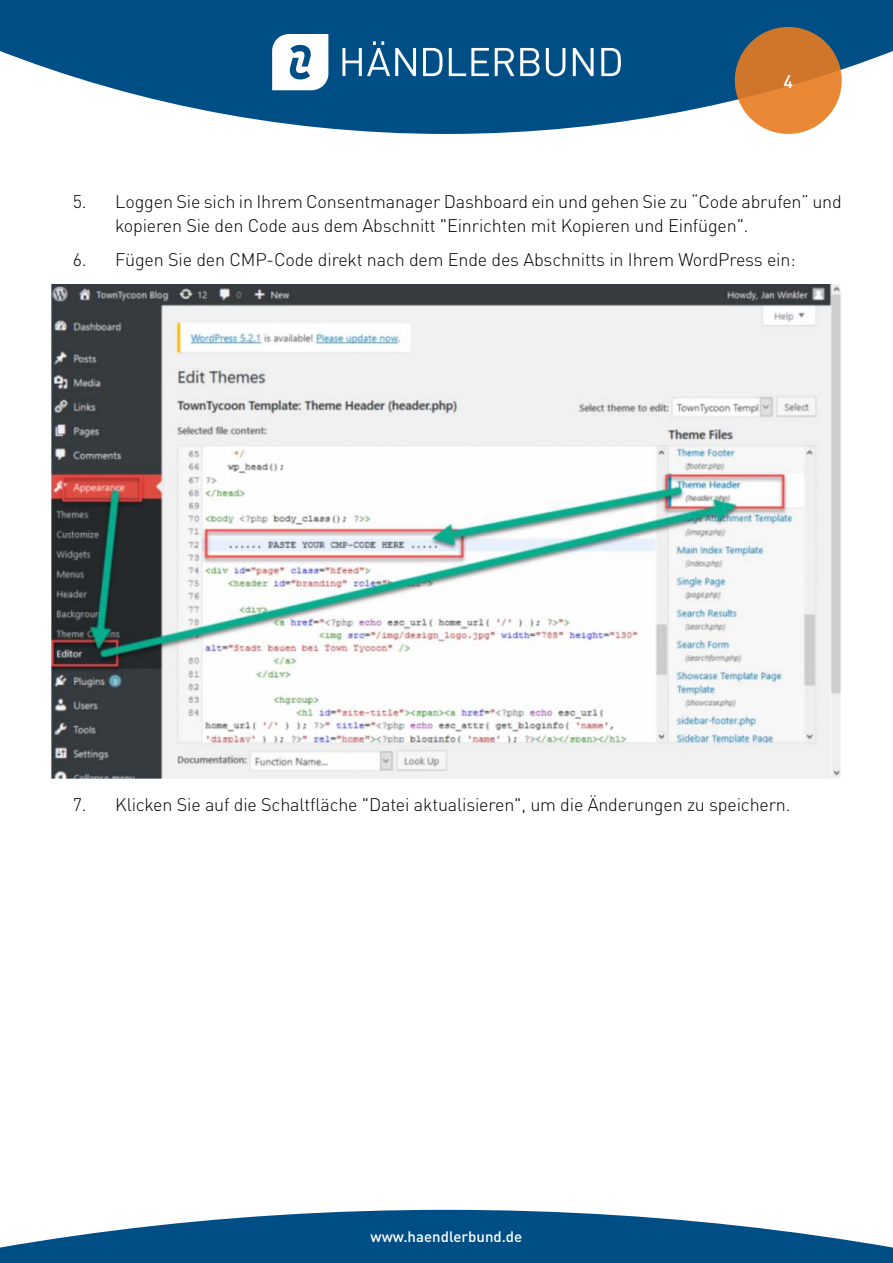
<style>
.page{position:relative;width:893px;height:1263px;background:#fff}
.page>*{position:absolute;margin:0;border:0;box-sizing:border-box;transform-origin:0 0}
.t1{font:300 18px/24.8px "DIN Pro";letter-spacing:-.01em;color:#000}
.t2{font:500 18px "DIN Pro";color:#fff}
.t3{font:500 15px "DIN Pro";color:#fff}
</style>
<div class="page">
<svg style="left:0;top:0;width:893px;height:134px;fill:#004e86"></svg>
<svg style="left:735px;top:27px;width:107px;height:107px;background:#da7e30"></svg>
<svg style="left:342px;top:41px;width:74px;height:35px"></svg>
<svg style="left:423px;top:48px;width:20px;height:28px"></svg>
<svg style="left:449px;top:48px;width:40px;height:28px"></svg>
<svg style="left:495px;top:48px;width:19px;height:28px"></svg>
<svg style="left:520px;top:48px;width:20px;height:28px"></svg>
<svg style="left:546px;top:48px;width:19px;height:28px"></svg>
<svg style="left:573px;top:48px;width:21px;height:28px"></svg>
<svg style="left:601px;top:48px;width:20px;height:28px"></svg>
<svg style="left:272px;top:34px;width:56px;height:56px"></svg>
<svg style="left:0;top:1210px;width:893px;height:53px;fill:#004e86"></svg>
<img style="left:52px;top:285px;width:789px;height:493px">
<p class="t2" style="left:783px;top:75px;width:11px">4</p>
<p class="t1" style="left:115px;top:190px;width:728px;text-indent:-43px">5. Loggen Sie sich in Ihrem Consentmanager Dashboard ein und gehen Sie zu “Code abrufen” und kopieren Sie den Code aus dem Abschnitt "Einrichten mit Kopieren und Einfügen".</p>
<p class="t1" style="left:73px;top:248px;width:724px">6. Fügen Sie den CMP-Code direkt nach dem Ende des Abschnitts in Ihrem WordPress ein:</p>
<p class="t1" style="left:73px;top:793px;width:719px">7. Klicken Sie auf die Schaltfläche "Datei aktualisieren", um die Änderungen zu speichern.</p>
<p class="t3" style="left:371px;top:1227px;width:153px">www.haendlerbund.de</p>
</div>
